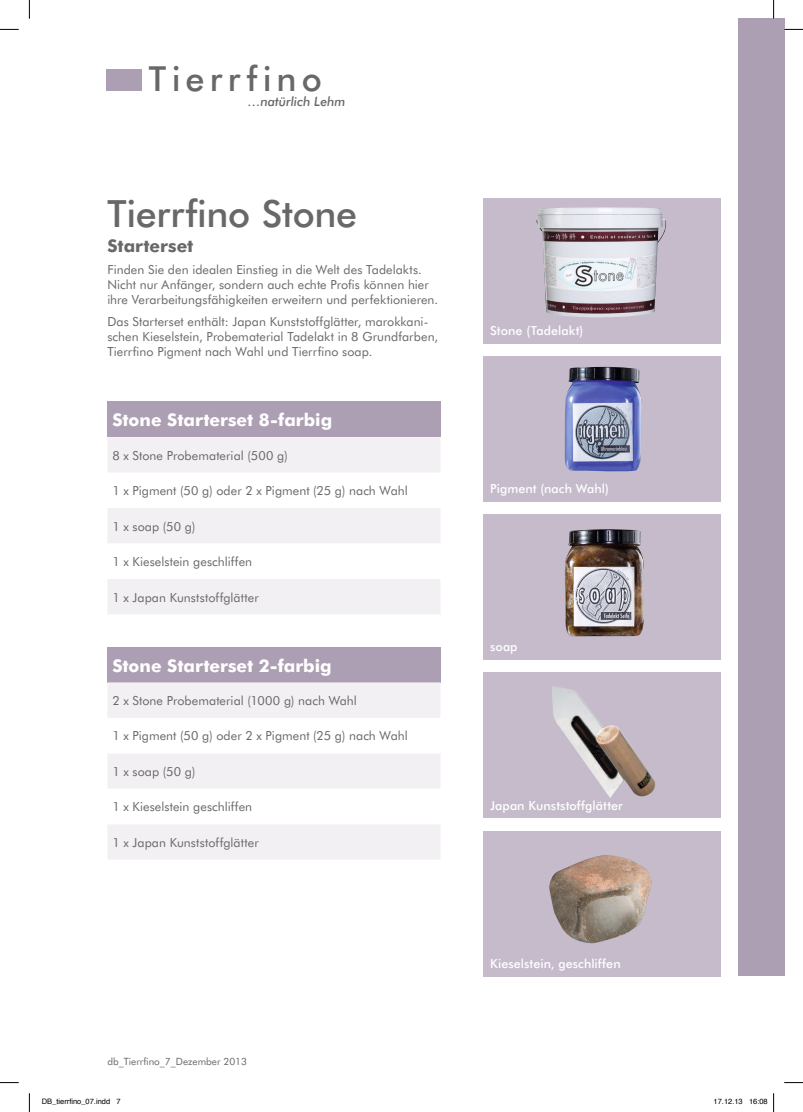
<style>
.page{position:relative;width:803px;height:1112px;background:#fff}
.page>*{position:absolute;margin:0;border:0;box-sizing:border-box;transform-origin:0 0}
.t1{font:500 37.5px "Futura BT";letter-spacing:-.005em;color:#686868}
.t2{font:500 34.5px "Futura BT";letter-spacing:.155em;color:#686868}
.t3{font:700 17.5px "Futura BT";color:#fff}
.t4{font:700 17.5px "Futura BT";color:#686868}
.t5{font:italic 500 12.88px "Futura BT";letter-spacing:-.005em;color:#686868}
.t6{font:12.5px/15px "Futura BT";letter-spacing:.005em;color:#686868}
.t7{font:500 12.5px "Futura BT";letter-spacing:.005em;color:#fff}
.t8{font:10px "Futura BT";color:#686868}
.t9{font:7.5px "Helvetica";color:#000}
</style>
<div class="page">
<div style="left:107px;top:69px;width:35px;height:22px;background:#ad9fb3"></div>
<div style="left:738px;top:19px;width:46px;height:956px;background:#ad9fb3"></div>
<div style="left:107px;top:401px;width:333px;height:36px;background:#ad9fb3"></div>
<div style="left:108px;top:437px;width:332px;height:177px;background:#f3f0f4"></div>
<svg style="left:108px;top:472px;width:332px;height:107px"></svg>
<div style="left:107px;top:646px;width:333px;height:36px;background:#ad9fb3"></div>
<div style="left:107px;top:682px;width:333px;height:177px;background:#f3f0f4"></div>
<svg style="left:107px;top:717px;width:333px;height:107px"></svg>
<div style="left:483px;top:198px;width:237px;height:145px;background:#c5bbcb"></div>
<img style="left:536px;top:207px;width:130px;height:110px">
<div style="left:483px;top:672px;width:237px;height:145px;background:#c5bbcb"></div>
<img style="left:552px;top:686px;width:104px;height:112px">
<div style="left:483px;top:830px;width:237px;height:145px;background:#c5bbcb"></div>
<img style="left:549px;top:855px;width:103px;height:88px">
<div style="left:483px;top:514px;width:237px;height:145px;background:#c5bbcb"></div>
<img style="left:565px;top:529px;width:79px;height:107px">
<div style="left:483px;top:356px;width:237px;height:145px;background:#c5bbcb"></div>
<img style="left:565px;top:367px;width:76px;height:104px">
<svg style="left:0;top:29px;width:19px;height:1px"></svg>
<svg style="left:784px;top:29px;width:19px;height:1px"></svg>
<svg style="left:0;top:1082px;width:19px;height:1px"></svg>
<svg style="left:784px;top:1082px;width:19px;height:1px"></svg>
<svg style="left:29px;top:0;width:1px;height:19px"></svg>
<svg style="left:29px;top:1093px;width:1px;height:18px"></svg>
<svg style="left:773px;top:0;width:1px;height:19px"></svg>
<svg style="left:773px;top:1093px;width:1px;height:18px"></svg>
<h2 class="t2" style="left:149px;top:57px;width:174px">Tierrfino</h2>
<p class="t5" style="left:248px;top:94px;width:99px">…natürlich Lehm</p>
<h1 class="t1" style="left:107px;top:190px;width:251px">Tierrfino Stone</h1>
<h3 class="t4" style="left:107px;top:234px;width:88px">Starterset</h3>
<p class="t6" style="left:107px;top:261px;width:332px">Finden Sie den idealen Einstieg in die Welt des Tadelakts.<br>Nicht nur Anfänger, sondern auch echte Profis können hier ihre Verarbeitungsfähigkeiten erweitern und perfektionieren.</p>
<p class="t6" style="left:107px;top:313px;width:332px">Das Starterset enthält: Japan Kunststoffglätter, marokkani&shy;schen Kieselstein, Probematerial Tadelakt in 8 Grundfarben,<br>Tierrfino Pigment nach Wahl und Tierrfino soap.</p>
<p class="t7" style="left:490px;top:323px;width:95px">Stone (Tadelakt)</p>
<h3 class="t3" style="left:112px;top:409px;width:221px">Stone Starterset 8-farbig</h3>
<p class="t6" style="left:112px;top:447px;width:177px">8 x Stone Probematerial (500 g)</p>
<p class="t6" style="left:112px;top:483px;width:297px">1 x Pigment (50 g) oder 2 x Pigment (25 g) nach Wahl</p>
<p class="t6" style="left:112px;top:518px;width:84px">1 x soap (50 g)</p>
<p class="t6" style="left:112px;top:554px;width:141px">1 x Kieselstein geschliffen</p>
<p class="t6" style="left:112px;top:589px;width:148px">1 x Japan Kunststoffglätter</p>
<h3 class="t3" style="left:112px;top:654px;width:221px">Stone Starterset 2-farbig</h3>
<p class="t6" style="left:112px;top:692px;width:246px">2 x Stone Probematerial (1000 g) nach Wahl</p>
<p class="t6" style="left:112px;top:728px;width:297px">1 x Pigment (50 g) oder 2 x Pigment (25 g) nach Wahl</p>
<p class="t6" style="left:112px;top:763px;width:84px">1 x soap (50 g)</p>
<p class="t6" style="left:112px;top:799px;width:141px">1 x Kieselstein geschliffen</p>
<p class="t6" style="left:112px;top:834px;width:148px">1 x Japan Kunststoffglätter</p>
<p class="t8" style="left:107px;top:1054px;width:141px">db_Tierrfino_7_Dezember 2013</p>
<p class="t7" style="left:490px;top:480px;width:120px">Pigment (nach Wahl)</p>
<p class="t7" style="left:490px;top:638px;width:29px">soap</p>
<p class="t7" style="left:490px;top:798px;width:134px">Japan Kunststoffglätter</p>
<p class="t7" style="left:490px;top:955px;width:132px">Kieselstein, geschliffen</p>
<p class="t9" style="left:42px;top:1095px;width:80px">DB_tierrfino_07.indd 7</p>
<p class="t9" style="left:713px;top:1095px;width:56px">17.12.13 16:08</p>
</div>
